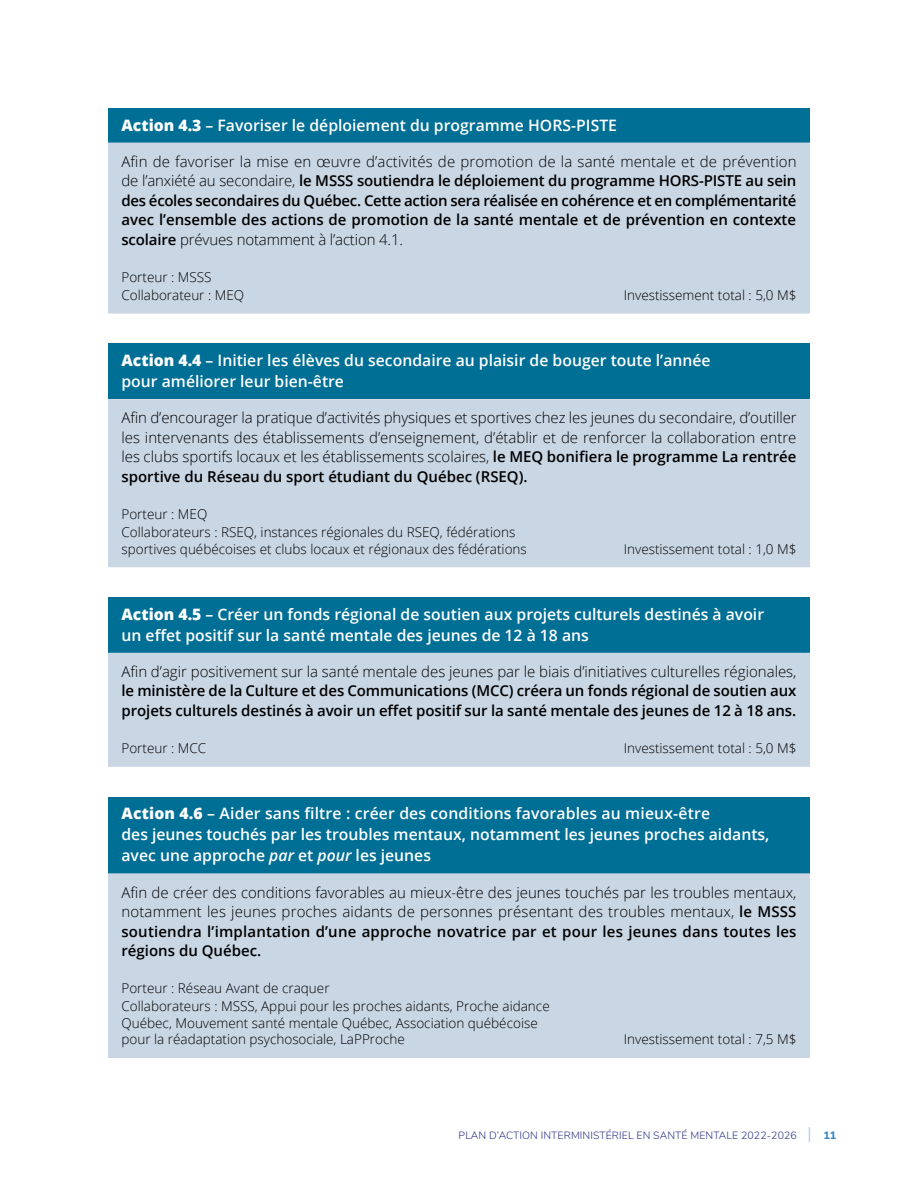
<style>
.page{position:relative;width:918px;height:1188px;background:#fff}
.page>*{position:absolute;margin:0;border:0;box-sizing:border-box;transform-origin:0 0}
.TH_-_Blanc{font:600 15.75px/21px "Open Sans";color:#fff}
.TD{font:600 15px/19.5px "Open Sans";letter-spacing:-.005em;color:#000;text-align:justify}
.TD-2{font:300 15px/19.5px "Open Sans";letter-spacing:.005em;color:#000;text-align:justify}
.TD-3{font:300 13.5px/16.5px "Open Sans";color:#000}
.TD_-_Aligné_à_droite{font:300 13.5px "Open Sans";color:#000}
.t1{font:300 10.5px "Nunito";letter-spacing:.01em;color:#2d2e83}
.s1{font-weight:800}
.s2{font-weight:300}
.s3{font-weight:600}
.s4{font-style:italic}
.s5{font-size:16.5px;color:#a9c1e6}
.s6{font-weight:800;font-size:10.8px;color:#3788c9}
</style>
<div class="page">
<div style="left:108px;top:108px;width:702px;height:35px;background:#006f95"></div>
<div style="left:108px;top:143px;width:702px;height:171px;background:#c9d6e4"></div>
<div style="left:108px;top:344px;width:702px;height:55px;background:#006f95"></div>
<div style="left:108px;top:399px;width:702px;height:168px;background:#c9d6e4"></div>
<div style="left:108px;top:597px;width:702px;height:56px;background:#006f95"></div>
<div style="left:108px;top:653px;width:702px;height:114px;background:#c9d6e4"></div>
<div style="left:108px;top:797px;width:702px;height:76px;background:#006f95"></div>
<div style="left:108px;top:873px;width:702px;height:185px;background:#c9d6e4"></div>
<p class="TH_-_Blanc" style="left:122px;top:114px;width:497px"><span class="s1">Action 4.3</span> – Favoriser le déploiement du programme HORS-PISTE</p>
<p class="TD" style="left:122px;top:151px;width:677px"><span class="s2">Afin de favoriser la mise en œuvre d’activités de promotion de la santé mentale et de prévention de l’anxiété au secondaire,</span> le MSSS soutiendra le déploiement du programme HORS-PISTE au sein des écoles secondaires du Québec. Cette action sera réalisée en cohérence et en complémentarité avec l’ensemble des actions de promotion de la santé mentale et de prévention en contexte scolaire <span class="s2">prévues notamment à l’action 4.1.</span></p>
<p class="TD-3" style="left:122px;top:269px;width:92px">Porteur : MSSS</p>
<p class="TD-3" style="left:122px;top:287px;width:124px">Collaborateur : MEQ</p>
<p class="TD_-_Aligné_à_droite" style="left:624px;top:286px;width:174px">Investissement total : 5,0 M$</p>
<p class="TH_-_Blanc" style="left:122px;top:350px;width:591px"><span class="s1">Action 4.4</span> – Initier les élèves du secondaire au plaisir de bouger toute l’année pour améliorer leur bien-être</p>
<p class="TD-2" style="left:122px;top:408px;width:677px">Afin d’encourager la pratique d’activités physiques et sportives chez les jeunes du secondaire, d’outiller les intervenants des établissements d’enseignement, d’établir et de renforcer la collaboration entre les clubs sportifs locaux et les établissements scolaires, <span class="s3">le MEQ bonifiera le programme La rentrée sportive du Réseau du sport étudiant du Québec (RSEQ).</span></p>
<p class="TD-3" style="left:122px;top:506px;width:87px">Porteur : MEQ</p>
<p class="TD-3" style="left:122px;top:524px;width:407px">Collaborateurs : RSEQ, instances régionales du RSEQ, fédérations sportives québécoises et clubs locaux et régionaux des fédérations</p>
<p class="TD_-_Aligné_à_droite" style="left:624px;top:540px;width:174px">Investissement total : 1,0 M$</p>
<p class="TH_-_Blanc" style="left:122px;top:603px;width:644px"><span class="s1">Action 4.5</span> – Créer un fonds régional de soutien aux projets culturels destinés à avoir un effet positif sur la santé mentale des jeunes de 12 à 18 ans</p>
<p class="TD" style="left:122px;top:661px;width:677px"><span class="s2">Afin d’agir positivement sur la santé mentale des jeunes par le biais d’initiatives culturelles régionales, </span>le ministère de la Culture et des Communications (MCC) créera un fonds régional de soutien aux projets culturels destinés à avoir un effet positif sur la santé mentale des jeunes de 12 à 18 ans.</p>
<p class="TD-3" style="left:122px;top:740px;width:86px">Porteur : MCC</p>
<p class="TD_-_Aligné_à_droite" style="left:624px;top:739px;width:174px">Investissement total : 5,0 M$</p>
<p class="TH_-_Blanc" style="left:122px;top:803px;width:649px"><span class="s1">Action 4.6</span> – Aider sans filtre : créer des conditions favorables au mieux-être<br>des jeunes touchés par les troubles mentaux, notamment les jeunes proches aidants, avec une approche <span class="s4">par</span> et <span class="s4">pour</span> les jeunes</p>
<p class="TD-2" style="left:122px;top:882px;width:677px">Afin de créer des conditions favorables au mieux-être des jeunes touchés par les troubles mentaux, notamment les jeunes proches aidants de personnes présentant des troubles mentaux, <span class="s3">le MSSS soutiendra l’implantation d’une approche novatrice par et pour les jeunes dans toutes les régions du Québec.</span></p>
<p class="TD-3" style="left:122px;top:980px;width:210px">Porteur : Réseau Avant de craquer</p>
<p class="TD-3" style="left:122px;top:998px;width:430px">Collaborateurs : MSSS, Appui pour les proches aidants, Proche aidance<br>Québec, Mouvement santé mentale Québec, Association québécoise pour la réadaptation psychosociale, LaPProche</p>
<p class="TD_-_Aligné_à_droite" style="left:624px;top:1030px;width:174px">Investissement total : 7,5 M$</p>
<p class="t1" style="left:459px;top:1128px;width:379px">PLAN D’ACTION INTERMINISTÉRIEL EN SANTÉ MENTALE 2022-2026 <span class="s5">|</span> <span class="s6">11</span></p>
</div>
